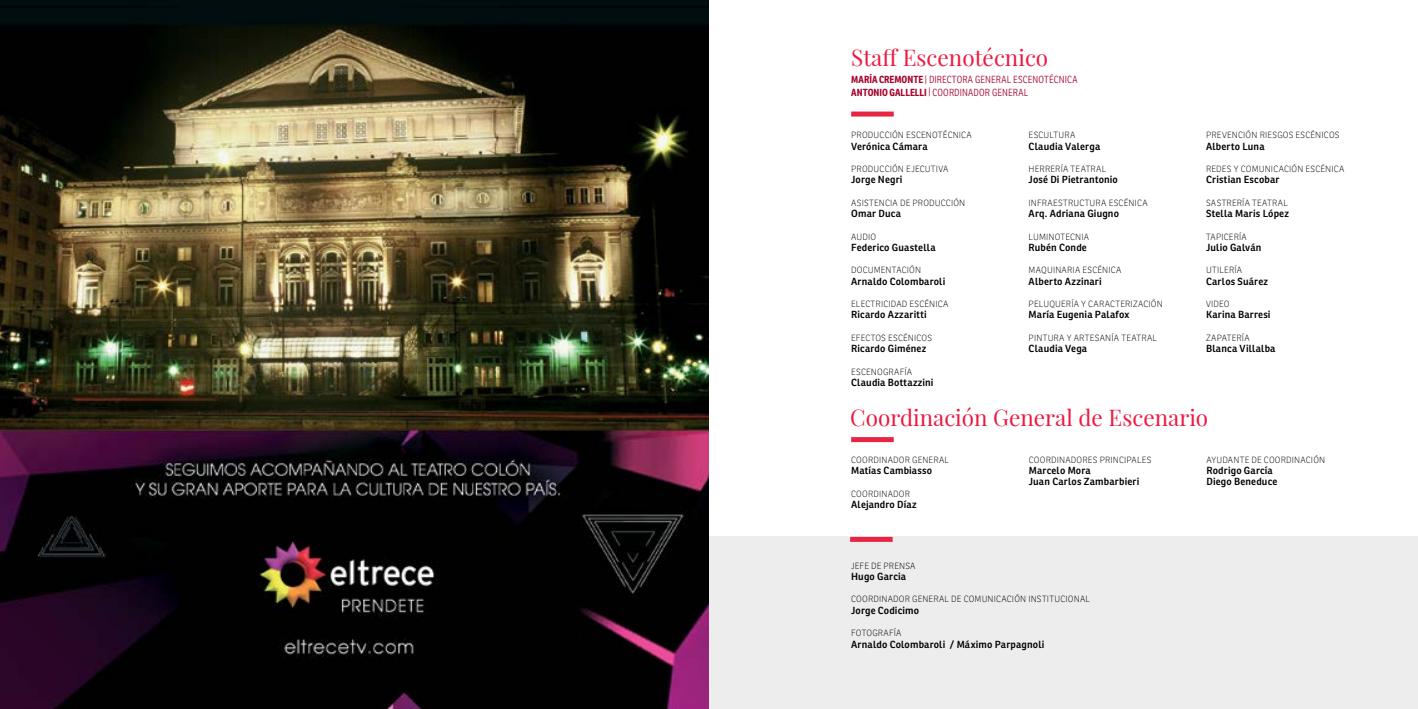
<style>
.page{position:relative;width:1418px;height:709px;background:#fff}
.page>*{position:absolute;margin:0;border:0;box-sizing:border-box;transform-origin:0 0}
.t1{font:22.5px "Playfair Display";color:#ed1941}
.t2{font:600 10px/11.2px "Ronnia";letter-spacing:.015em;color:#000}
.t3{font:300 10px/12.5px "Ronnia Cond";letter-spacing:.015em;color:#a5052d}
.t4{font:100 8.75px "Ronnia";letter-spacing:.02em;color:#000}
.s1{font-weight:700}
</style>
<div class="page">
<img style="left:0;top:0;width:709px;height:709px">
<div style="left:851px;top:437px;width:42px;height:5px;background:#e72543"></div>
<div style="left:851px;top:112px;width:42px;height:5px;background:#e72543"></div>
<div style="left:709px;top:537px;width:708px;height:172px;background:#ededee"></div>
<div style="left:850px;top:537px;width:42px;height:5px;background:#e72543"></div>
<h1 class="t1" style="left:851px;top:43px;width:199px">Staff Escenotécnico</h1>
<p class="t3" style="left:851px;top:73px;width:228px"><span class="s1">MARÍA CREMONTE</span> | DIRECTORA GENERAL ESCENOTÉCNICA<br><span class="s1">ANTONIO GALLELLI</span> | COORDINADOR GENERAL</p>
<p class="t4" style="left:851px;top:130px;width:122px">PRODUCCIÓN ESCENOTÉCNICA</p>
<p class="t2" style="left:851px;top:140px;width:78px">Verónica Cámara</p>
<p class="t4" style="left:851px;top:164px;width:99px">PRODUCCIÓN EJECUTIVA</p>
<p class="t2" style="left:851px;top:174px;width:53px">Jorge Negri</p>
<p class="t4" style="left:851px;top:198px;width:116px">ASISTENCIA DE PRODUCCIÓN</p>
<p class="t2" style="left:851px;top:208px;width:51px">Omar Duca</p>
<p class="t4" style="left:851px;top:231px;width:26px">AUDIO</p>
<p class="t2" style="left:851px;top:242px;width:86px">Federico Guastella</p>
<p class="t4" style="left:851px;top:265px;width:71px">DOCUMENTACIÓN</p>
<p class="t2" style="left:851px;top:275px;width:96px">Arnaldo Colombaroli</p>
<p class="t4" style="left:851px;top:299px;width:99px">ELECTRICIDAD ESCÉNICA</p>
<p class="t2" style="left:851px;top:309px;width:77px">Ricardo Azzaritti</p>
<p class="t4" style="left:851px;top:333px;width:82px">EFECTOS ESCÉNICOS</p>
<p class="t2" style="left:851px;top:343px;width:76px">Ricardo Giménez</p>
<p class="t4" style="left:851px;top:366px;width:62px">ESCENOGRAFÍA</p>
<p class="t2" style="left:851px;top:377px;width:84px">Claudia Bottazzini</p>
<p class="t4" style="left:1028px;top:130px;width:48px">ESCULTURA</p>
<p class="t2" style="left:1028px;top:140px;width:73px">Claudia Valerga</p>
<p class="t4" style="left:1028px;top:164px;width:79px">HERRERÍA TEATRAL</p>
<p class="t2" style="left:1028px;top:174px;width:91px">José Di Pietrantonio</p>
<p class="t4" style="left:1028px;top:198px;width:120px">INFRAESTRUCTURA ESCÉNICA</p>
<p class="t2" style="left:1028px;top:208px;width:92px">Arq. Adriana Giugno</p>
<p class="t4" style="left:1028px;top:231px;width:62px">LUMINOTECNIA</p>
<p class="t2" style="left:1028px;top:242px;width:60px">Rubén Conde</p>
<p class="t4" style="left:1028px;top:265px;width:94px">MAQUINARIA ESCÉNICA</p>
<p class="t2" style="left:1028px;top:275px;width:75px">Alberto Azzinari</p>
<p class="t4" style="left:1028px;top:299px;width:136px">PELUQUERÍA Y CARACTERIZACIÓN</p>
<p class="t2" style="left:1028px;top:309px;width:102px">María Eugenia Palafox</p>
<p class="t4" style="left:1028px;top:333px;width:130px">PINTURA Y ARTESANÍA TEATRAL</p>
<p class="t2" style="left:1028px;top:343px;width:60px">Claudia Vega</p>
<p class="t4" style="left:1206px;top:130px;width:135px">PREVENCIÓN RIESGOS ESCÉNICOS</p>
<p class="t2" style="left:1206px;top:140px;width:60px">Alberto Luna</p>
<p class="t4" style="left:1206px;top:164px;width:140px">REDES Y COMUNICACIÓN ESCÉNICA</p>
<p class="t2" style="left:1206px;top:174px;width:75px">Cristian Escobar</p>
<p class="t4" style="left:1206px;top:198px;width:83px">SASTRERÍA TEATRAL</p>
<p class="t2" style="left:1206px;top:208px;width:84px">Stella Maris López</p>
<p class="t4" style="left:1206px;top:231px;width:42px">TAPICERÍA</p>
<p class="t2" style="left:1206px;top:242px;width:57px">Julio Galván</p>
<p class="t4" style="left:1206px;top:265px;width:38px">UTILERÍA</p>
<p class="t2" style="left:1206px;top:275px;width:63px">Carlos Suárez</p>
<p class="t4" style="left:1206px;top:299px;width:25px">VIDEO</p>
<p class="t2" style="left:1206px;top:309px;width:66px">Karina Barresi</p>
<p class="t4" style="left:1206px;top:333px;width:45px">ZAPATERÍA</p>
<p class="t2" style="left:1206px;top:343px;width:71px">Blanca Villalba</p>
<h1 class="t1" style="left:850px;top:403px;width:359px">Coordinación General de Escenario</h1>
<p class="t4" style="left:851px;top:454px;width:99px">COORDINADOR GENERAL</p>
<p class="t2" style="left:851px;top:465px;width:83px">Matías Cambiasso</p>
<p class="t4" style="left:851px;top:488px;width:60px">COORDINADOR</p>
<p class="t2" style="left:851px;top:498px;width:67px">Alejandro Díaz</p>
<p class="t4" style="left:1028px;top:454px;width:124px">COORDINADORES PRINCIPALES</p>
<p class="t2" style="left:1028px;top:465px;width:112px">Marcelo Mora<br>Juan Carlos Zambarbieri</p>
<p class="t4" style="left:851px;top:560px;width:66px">JEFE DE PRENSA</p>
<p class="t2" style="left:851px;top:570px;width:56px">Hugo Garcia</p>
<p class="t4" style="left:851px;top:594px;width:240px">COORDINADOR GENERAL DE COMUNICACIÓN INSTITUCIONAL</p>
<p class="t2" style="left:851px;top:604px;width:69px">Jorge Codicimo</p>
<p class="t4" style="left:851px;top:628px;width:52px">FOTOGRAFÍA</p>
<p class="t2" style="left:851px;top:638px;width:195px">Arnaldo Colombaroli / Máximo Parpagnoli</p>
<p class="t4" style="left:1206px;top:454px;width:120px">AYUDANTE DE COORDINACIÓN</p>
<p class="t2" style="left:1206px;top:465px;width:72px">Rodrigo García<br>Diego Beneduce</p>
</div>
